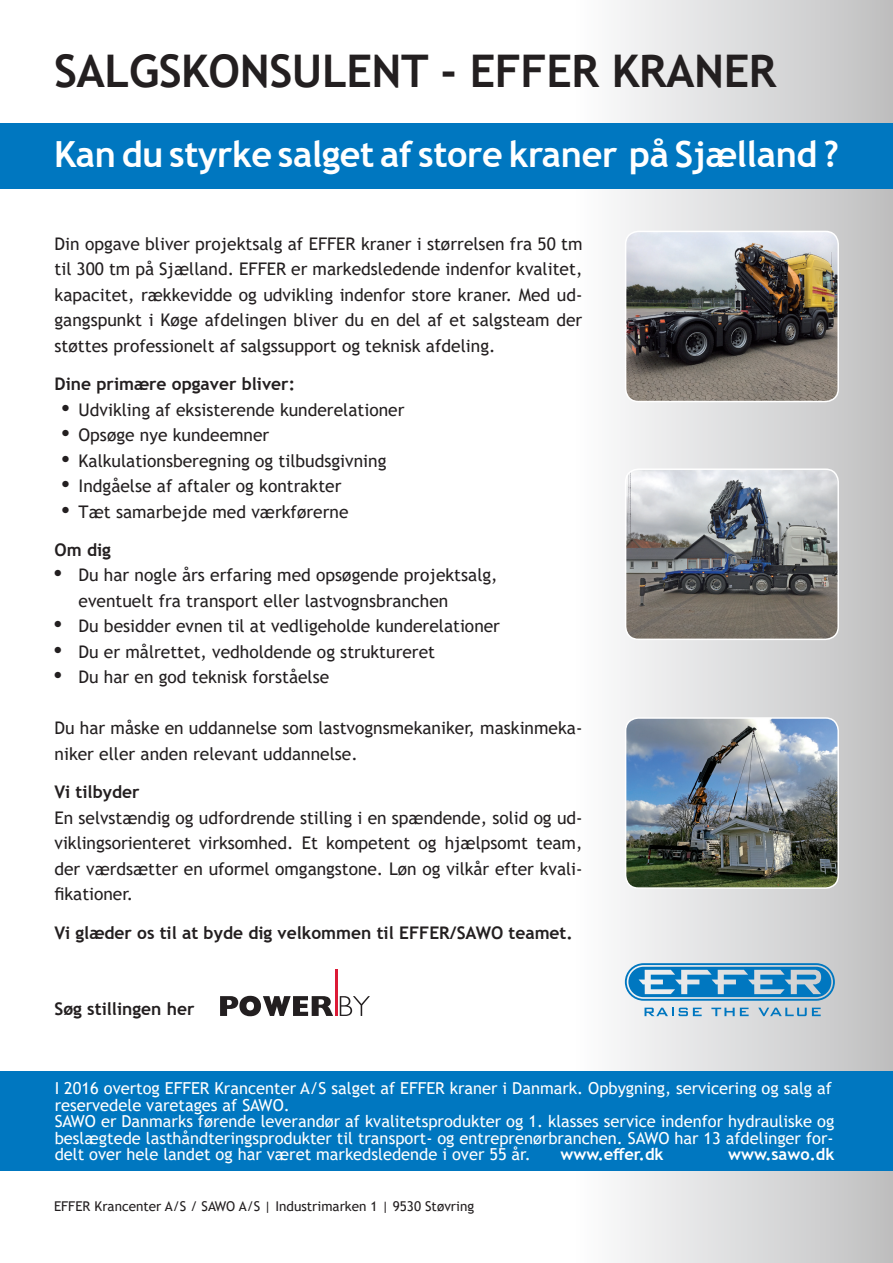
<style>
.page{position:relative;width:893px;height:1263px;background:#fff}
.page>*{position:absolute;margin:0;border:0;box-sizing:border-box;transform-origin:0 0}
.t1{font:700 45px "Trebuchet MS";letter-spacing:-.01em;color:#231f20}
.t2{font:700 36px "Trebuchet MS";letter-spacing:-.01em;color:#fff}
.t3{font:17.4px/25.5px "Trebuchet MS";color:#231f20}
.t4{font:700 17.4px "Trebuchet MS";color:#231f20}
.t5{font:16.5px/16.5px "Trebuchet MS";color:#fff}
.t6{font:700 16.5px "Trebuchet MS";color:#fff}
.t7{font:13.5px "Trebuchet MS";color:#231f20}
.s1{font-weight:700}
</style>
<div class="page">
<div style="left:574px;top:0;width:319px;height:1263px;background:linear-gradient(to right,#fcfdfe,#bebfc0)"></div>
<div style="left:0;top:123px;width:893px;height:65px;background:#0077c0"></div>
<div style="left:0;top:1070px;width:893px;height:100px;background:#0077c0"></div>
<img style="left:626px;top:232px;width:212px;height:169px">
<div style="left:625px;top:231px;width:214px;height:171px;border:2px solid #fff;border-radius:13px"></div>
<img style="left:626px;top:718px;width:212px;height:170px">
<div style="left:625px;top:717px;width:214px;height:172px;border:2px solid #fff;border-radius:13px"></div>
<img style="left:626px;top:469px;width:212px;height:170px">
<div style="left:625px;top:468px;width:214px;height:172px;border:2px solid #fff;border-radius:13px"></div>
<svg style="left:625px;top:963px;width:210px;height:38px;background:#59a0cc"></svg>
<svg style="left:644px;top:1008px;width:58px;height:8px"></svg>
<svg style="left:711px;top:1008px;width:38px;height:8px"></svg>
<svg style="left:758px;top:1008px;width:63px;height:8px"></svg>
<svg style="left:220px;top:996px;width:113px;height:20px"></svg>
<svg style="left:340px;top:996px;width:30px;height:20px"></svg>
<hr style="left:335px;top:969px;width:2px;height:47px;background:#dc1a36">
<h1 class="t1" style="left:54px;top:43px;width:724px">SALGSKONSULENT - EFFER KRANER</h1>
<h2 class="t2" style="left:54px;top:132px;width:786px">Kan du styrke salget af store kraner på Sjælland ?</h2>
<p class="t3" style="left:55px;top:231px;width:529px;text-align:justify">Din opgave bliver projektsalg af EFFER kraner i størrelsen fra 50 tm til 300 tm på Sjælland. EFFER er markedsledende indenfor kvalitet, kapacitet, rækkevidde og udvikling indenfor store kraner. Med ud&shy;gangspunkt i Køge afdelingen bliver du en del af et salgsteam der støttes professionelt af salgssupport og teknisk afdeling.</p>
<p class="t4" style="left:55px;top:373px;width:242px">Dine primære opgaver bliver:</p>
<p class="t3" style="left:62px;top:397px;width:344px">● Udvikling af eksisterende kunderelationer</p>
<p class="t3" style="left:62px;top:422px;width:209px">● Opsøge nye kundeemner</p>
<p class="t3" style="left:62px;top:448px;width:326px">● Kalkulationsberegning og tilbudsgivning</p>
<p class="t3" style="left:62px;top:473px;width:281px">● Indgåelse af aftaler og kontrakter</p>
<p class="t3" style="left:55px;top:492px;width:295px;line-height:38.2px;text-indent:7px">● Tæt samarbejde med værkførerne<br><span class="s1">Om dig</span></p>
<p class="t3" style="left:79px;top:562px;width:421px;text-indent:-24px">● Du har nogle års erfaring med opsøgende projektsalg, eventuelt fra transport eller lastvognsbranchen</p>
<p class="t3" style="left:55px;top:613px;width:447px">● Du besidder evnen til at vedligeholde kunderelationer</p>
<p class="t3" style="left:55px;top:639px;width:382px">● Du er målrettet, vedholdende og struktureret</p>
<p class="t3" style="left:55px;top:664px;width:276px">● Du har en god teknisk forståelse</p>
<p class="t3" style="left:55px;top:715px;width:529px">Du har måske en uddannelse som lastvognsmekaniker, maskinmeka&shy;niker eller anden relevant uddannelse.</p>
<p class="t4" style="left:55px;top:781px;width:87px">Vi tilbyder</p>
<p class="t3" style="left:55px;top:805px;width:529px;text-align:justify">En selvstændig og udfordrende stilling i en spændende, solid og ud&shy;viklingsorienteret virksomhed. Et kompetent og hjælpsomt team, der værdsætter en uformel omgangstone. Løn og vilkår efter kvali&shy;fikationer.</p>
<p class="t4" style="left:55px;top:921px;width:520px">Vi glæder os til at byde dig velkommen til EFFER/SAWO teamet.</p>
<p class="t4" style="left:55px;top:998px;width:142px">Søg stillingen her</p>
<p class="t5" style="left:55px;top:1080px;width:781px">I 2016 overtog EFFER Krancenter A/S salget af EFFER kraner i Danmark. Opbygning, servicering og salg af reservedele varetages af SAWO.<br>SAWO er Danmarks førende leverandør af kvalitetsprodukter og 1. klasses service indenfor hydrauliske og beslægtede lasthåndteringsprodukter til transport- og entreprenørbranchen. SAWO har 13 afdelinger for&shy;delt over hele landet og har været markedsledende i over 55 år.</p>
<p class="t6" style="left:561px;top:1144px;width:105px">www.effer.dk</p>
<p class="t6" style="left:728px;top:1144px;width:108px">www.sawo.dk</p>
<p class="t7" style="left:54px;top:1197px;width:422px">EFFER Krancenter A/S / SAWO A/S | Industrimarken 1 | 9530 Støvring</p>
</div>
